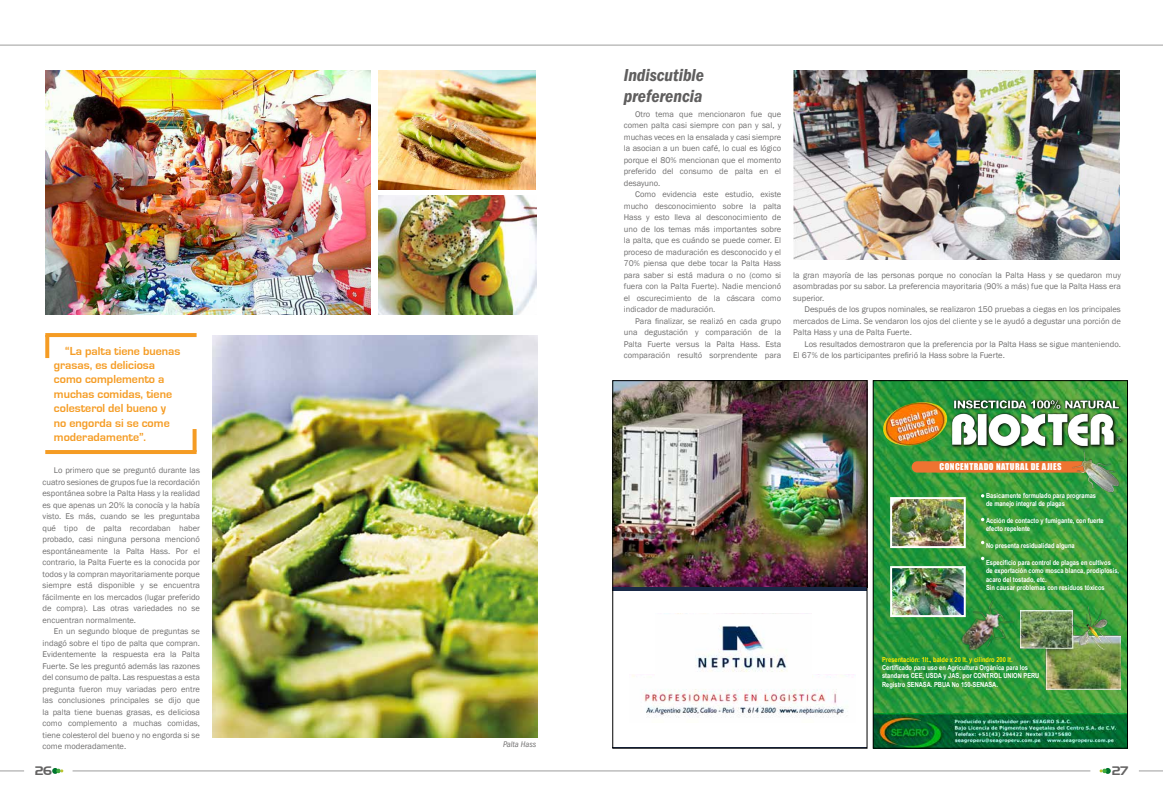
<style>
.page{position:relative;width:1163px;height:808px;background:#fff}
.page>*{position:absolute;margin:0;border:0;box-sizing:border-box;transform-origin:0 0}
.t1{font:18px/21.6px "ITC Franklin Gothic Std Dm Cd It";color:#5f5e5e}
.t2{font:700 12px/14.4px "Eurostile";color:#f59c24}
.t3{font:12px "Handel Gothic BT";color:#646363}
.t4{font:8.7px "Impact";letter-spacing:.05em;color:#fff}
.t5{font:8.5px/11.5px "Franklin Gothic";color:#706f6f;text-align:justify}
.t6{font:italic condensed 8.5px "ITC Franklin Gothic Std";color:#706f6f}
.t7{font:700 7px/8.4px "Arial Narrow";color:#fff}
.t8{font:700 7px "Arial Narrow";color:#ffed00}
</style>
<div class="page">
<hr style="left:73px;top:771px;width:1017px;height:1px;background:#9d9d9c">
<hr style="left:0;top:45px;width:1162px;height:1px;background:#9d9d9c">
<svg style="left:1139px;top:771px;width:23px;height:1px"></svg>
<svg style="left:52px;top:768px;width:11px;height:6px"></svg>
<svg style="left:1099px;top:768px;width:11px;height:6px"></svg>
<svg style="left:0;top:771px;width:24px;height:1px"></svg>
<img style="left:45px;top:71px;width:326px;height:244px">
<img style="left:378px;top:71px;width:157px;height:119px">
<img style="left:379px;top:196px;width:157px;height:119px">
<img style="left:212px;top:336px;width:326px;height:402px">
<svg style="left:192px;top:429px;width:4px;height:21px"></svg>
<hr style="left:45px;top:450px;width:151px;height:4px;background:#f59c24">
<svg style="left:45px;top:337px;width:4px;height:21px"></svg>
<hr style="left:45px;top:333px;width:151px;height:4px;background:#f59c24">
<img style="left:793px;top:71px;width:326px;height:188px">
<img style="left:874px;top:382px;width:251px;height:332px">
<img style="left:949px;top:397px;width:175px;height:53px">
<img style="left:952px;top:400px;width:168px;height:45px">
<img style="left:880px;top:402px;width:69px;height:47px">
<div style="left:911px;top:461px;width:178px;height:12px;background:#ee7331;border-radius:6px"></div>
<img style="left:893px;top:500px;width:69px;height:45px">
<div style="left:890px;top:497px;width:75px;height:51px;border:2px solid #fff"></div>
<img style="left:893px;top:569px;width:69px;height:45px">
<div style="left:890px;top:566px;width:75px;height:51px;border:2px solid #fff"></div>
<img style="left:1020px;top:610px;width:100px;height:80px">
<img style="left:874px;top:714px;width:251px;height:32px">
<svg style="left:980px;top:494px;width:4px;height:3px"></svg>
<svg style="left:980px;top:518px;width:4px;height:3px"></svg>
<svg style="left:980px;top:541px;width:4px;height:3px"></svg>
<svg style="left:980px;top:557px;width:4px;height:3px"></svg>
<img style="left:1061px;top:605px;width:56px;height:49px">
<img style="left:1064px;top:445px;width:61px;height:50px">
<img style="left:954px;top:589px;width:64px;height:68px">
<div style="left:872px;top:380px;width:255px;height:368px;border:1px solid #000"></div>
<img style="left:614px;top:382px;width:251px;height:205px">
<img style="left:632px;top:674px;width:222px;height:43px">
<img style="left:655px;top:625px;width:156px;height:54px">
<hr style="left:612px;top:587px;width:254px;height:3px;background:#192947">
<img style="left:721px;top:423px;width:144px;height:117px">
<div style="left:612px;top:380px;width:255px;height:368px;border:1px solid #000"></div>
<h2 class="t2" style="left:54px;top:344px;width:128px;text-indent:11px">“La palta tiene buenas grasas, es deliciosa como complemento a muchas comidas, tiene colesterol del bueno y no engorda si se come moderadamente”.</h2>
<p class="t5" style="left:43px;top:465px;width:159px;text-indent:11px">Lo primero que se preguntó durante las cuatro sesiones de grupos fue la recordación espontánea sobre la Palta Hass y la realidad es que apenas un 20% la conocía y la había visto. Es más, cuando se les preguntaba qué tipo de palta recordaban haber probado, casi ninguna persona mencionó espontáneamente la Palta Hass. Por el contrario, la Palta Fuerte es la conocida por todos y la compran mayoritariamente porque siempre está disponible y se encuentra fácilmente en los mercados (lugar preferido de compra). Las otras variedades no se encuentran normalmente.</p>
<p class="t5" style="left:43px;top:626px;width:159px;text-indent:11px">En un segundo bloque de preguntas se indagó sobre el tipo de palta que compran.<br>Evidentemente la respuesta era la Palta Fuerte. Se les preguntó además las razones del consumo de palta. Las respuestas a esta pregunta fueron muy variadas pero entre las conclusiones principales se dijo que la palta tiene buenas grasas, es deliciosa como complemento a muchas comidas, tiene colesterol del bueno y no engorda si se come moderadamente.</p>
<p class="t6" style="left:503px;top:740px;width:35px">Palta Hass</p>
<h1 class="t1" style="left:623px;top:64px;width:82px">Indiscutible preferencia</h1>
<p class="t5" style="left:623px;top:108px;width:159px;text-indent:11px">Otro tema que mencionaron fue que comen palta casi siempre con pan y sal, y muchas veces en la ensalada y casi siempre la asocian a un buen café, lo cual es lógico porque el 80% mencionan que el momento preferido del consumo de palta en el desayuno.</p>
<p class="t5" style="left:623px;top:189px;width:159px;text-indent:11px">Como evidencia este estudio, existe mucho desconocimiento sobre la palta Hass y esto lleva al desconocimiento de uno de los temas más importantes sobre la palta, que es cuándo se puede comer. El proceso de maduración es desconocido y el 70% piensa que debe tocar la Palta Hass para saber si está madura o no (como si fuera con la Palta Fuerte). Nadie mencionó el oscurecimiento de la cáscara como indicador de maduración.</p>
<p class="t5" style="left:623px;top:315px;width:159px;text-indent:11px">Para finalizar, se realizó en cada grupo una degustación y comparación de la Palta Fuerte versus la Palta Hass. Esta comparación resultó sorprendente para</p>
<p class="t5" style="left:793px;top:269px;width:329px">la gran mayoría de las personas porque no conocían la Palta Hass y se quedaron muy asombradas por su sabor. La preferencia mayoritaria (90% a más) fue que la Palta Hass era superior.</p>
<p class="t5" style="left:793px;top:304px;width:329px;text-indent:11px">Después de los grupos nominales, se realizaron 150 pruebas a ciegas en los principales mercados de Lima. Se vendaron los ojos del cliente y se le ayudó a degustar una porción de Palta Hass y una de Palta Fuerte.</p>
<p class="t5" style="left:793px;top:338px;width:329px;text-indent:11px">Los resultados demostraron que la preferencia por la Palta Hass se sigue manteniendo.<br>El 67% de los participantes prefirió la Hass sobre la Fuerte.</p>
<p class="t4" style="left:939px;top:460px;width:124px">CONCENTRADO NATURAL DE AJIES</p>
<p class="t7" style="left:985px;top:491px;width:112px">Basicamente formulado para programas de manejo integral de plagas</p>
<p class="t7" style="left:985px;top:516px;width:119px">Acción de contacto y fumigante, con fuerte efecto repelente</p>
<p class="t7" style="left:985px;top:541px;width:90px">No presenta residualidad alguna</p>
<p class="t7" style="left:985px;top:558px;width:135px">Especificio para control de plagas en cultivos de exportación como mosca blanca, prodiplosis, acaro del tostado, etc.<br>Sin causar problemas con residuos tóxicos</p>
<p class="t8" style="left:882px;top:654px;width:132px">Presentación: 1lt., balde x 20 lt. y cilindro 200 lt.</p>
<p class="t7" style="left:882px;top:663px;width:159px">Certificado para uso en Agricultura Orgánica para los standares CEE, USDA y JAS, por CONTROL UNION PERU<br>Registro SENASA. PBUA No 150-SENASA.</p>
<h2 class="t3" style="left:35px;top:764px;width:18px">26</h2>
<h2 class="t3" style="left:1111px;top:764px;width:17px">27</h2>
</div>
